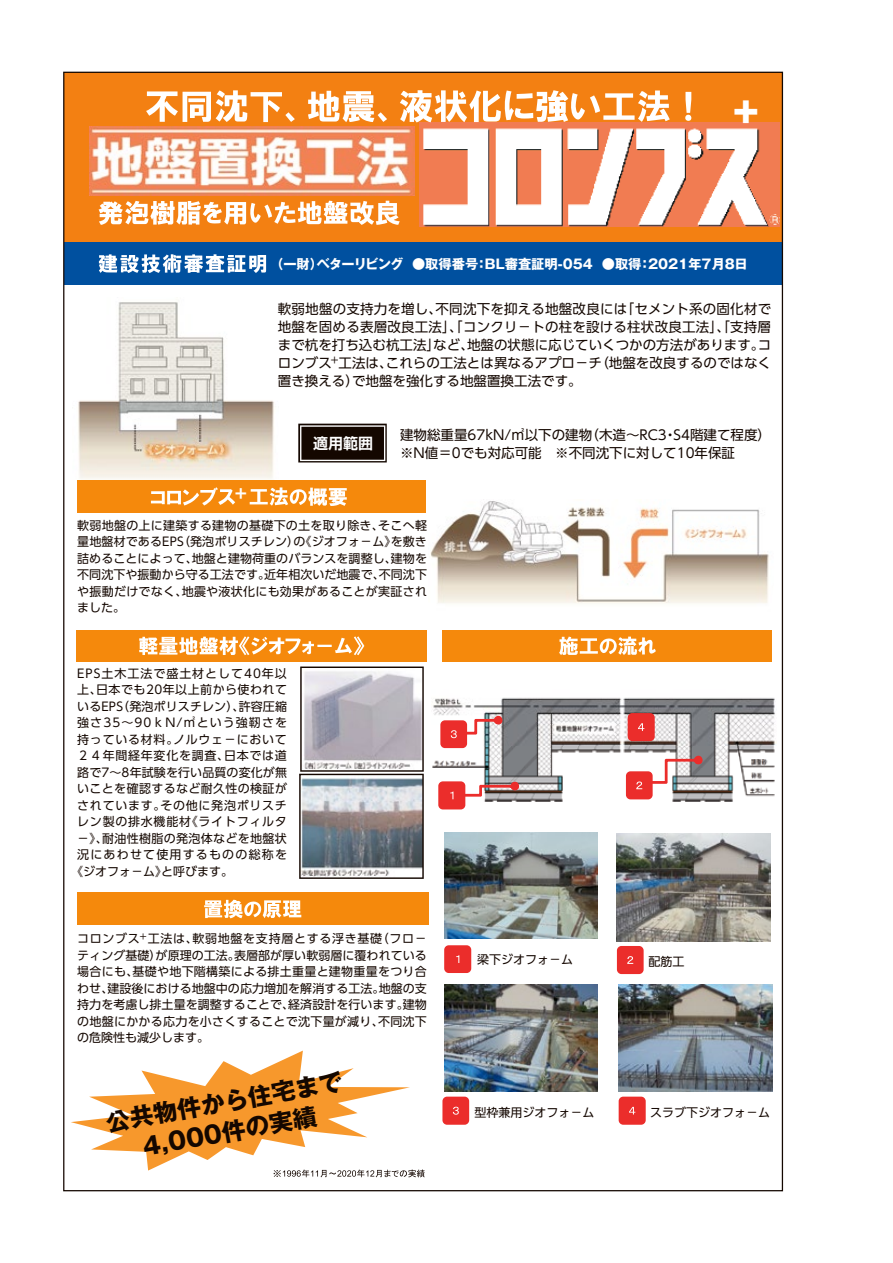
<style>
.page{position:relative;width:893px;height:1263px;background:#fff}
.page>*{position:absolute;margin:0;border:0;box-sizing:border-box;transform-origin:0 0}
.t1{font:800 27px "Koz Go Pro";color:#fff}
.t2{font:700 24px/30px "Gothic MB101 Pr 6";color:#140700;text-align:center}
.t3{font:700 15px "Shin Go Pr 5 De";color:#fff}
.t4{font:700 14.1px "Gothic MB101 Pro";color:#fff}
.t5{font:13.5px/18px "UD Shin Go Pro";color:#140700;text-align:justify}
.t6{font:700 13.2px "Gothic MB101 Pro";color:#fff}
.t7{font:12px/16.5px "UD Shin Go Pro";letter-spacing:.03em;color:#140700;text-align:justify}
.t8{font:12px "UD Shin Go Pro";letter-spacing:.06em;color:#140700}
.t9{font:12px "UD Shin Go Pro";letter-spacing:.01em;color:#140700}
.t10{font:12px "UD Shin Go Pro";color:#140700}
.t11{font:12px "UD Shin Go Pro";letter-spacing:.08em;color:#140700}
.t12{font:12px "UD Shin Go Pro";letter-spacing:.09em;color:#140700}
.t13{font:12px "UD Shin Go Pro";letter-spacing:.1em;color:#140700}
</style>
<div class="page">
<div style="left:64px;top:72px;width:718px;height:170px;background:#f38012"></div>
<img style="left:78px;top:302px;width:196px;height:177px">
<img style="left:430px;top:499px;width:339px;height:104px">
<img style="left:419px;top:122px;width:360px;height:105px">
<div style="left:77px;top:480px;width:348px;height:32px;background:#f5890c"></div>
<div style="left:76px;top:630px;width:350px;height:32px;background:#f5890c"></div>
<svg style="left:139px;top:636px;width:225px;height:19px"></svg>
<div style="left:64px;top:242px;width:718px;height:43px;background:#00509f"></div>
<div style="left:77px;top:893px;width:351px;height:32px;background:#f5890c"></div>
<svg style="left:204px;top:900px;width:97px;height:18px"></svg>
<svg style="left:298px;top:424px;width:89px;height:38px;background:#2c201a"></svg>
<img style="left:89px;top:126px;width:326px;height:69px">
<svg style="left:146px;top:90px;width:149px;height:32px"></svg>
<svg style="left:308px;top:91px;width:79px;height:31px"></svg>
<svg style="left:400px;top:90px;width:270px;height:32px"></svg>
<svg style="left:685px;top:92px;width:6px;height:29px"></svg>
<svg style="left:99px;top:201px;width:301px;height:24px"></svg>
<img style="left:432px;top:697px;width:344px;height:106px">
<img style="left:444px;top:833px;width:154px;height:106px">
<img style="left:617px;top:834px;width:153px;height:107px">
<img style="left:444px;top:984px;width:154px;height:108px">
<img style="left:619px;top:984px;width:153px;height:108px">
<div style="left:444px;top:945px;width:27px;height:28px;background:#eb2d2b;border-radius:5px"></div>
<svg style="left:456px;top:955px;width:3px;height:8px"></svg>
<svg style="left:299px;top:666px;width:125px;height:213px;background:#a7a7ad"></svg>
<div style="left:442px;top:630px;width:330px;height:32px;background:#f5890c"></div>
<svg style="left:559px;top:637px;width:97px;height:18px"></svg>
<div style="left:617px;top:946px;width:27px;height:28px;background:#eb2d2b;border-radius:5px"></div>
<svg style="left:627px;top:956px;width:6px;height:8px"></svg>
<div style="left:442px;top:1096px;width:27px;height:29px;background:#eb2d2b;border-radius:5px"></div>
<svg style="left:453px;top:1107px;width:6px;height:8px"></svg>
<div style="left:619px;top:1096px;width:27px;height:29px;background:#eb2d2b;border-radius:5px"></div>
<svg style="left:629px;top:1107px;width:6px;height:7px"></svg>
<div style="left:438px;top:781px;width:27px;height:28px;background:#eb2d2b;border-radius:5px"></div>
<svg style="left:450px;top:782px;width:69px;height:17px"></svg>
<div style="left:626px;top:771px;width:27px;height:28px;background:#eb2d2b;border-radius:5px"></div>
<svg style="left:634px;top:756px;width:69px;height:33px"></svg>
<div style="left:440px;top:720px;width:27px;height:28px;background:#eb2d2b;border-radius:5px"></div>
<svg style="left:451px;top:716px;width:51px;height:22px"></svg>
<div style="left:628px;top:713px;width:27px;height:28px;background:#eb2d2b;border-radius:5px"></div>
<svg style="left:638px;top:723px;width:6px;height:8px"></svg>
<svg style="left:71px;top:1050px;width:354px;height:127px"></svg>
<svg style="left:99px;top:254px;width:167px;height:19px"></svg>
<svg style="left:151px;top:487px;width:196px;height:19px"></svg>
<h1 class="t1" style="left:732px;top:94px;width:28px">✚</h1>
<p class="t6" style="left:270px;top:253px;width:479px">（一財）ベターリビング ●取得番号：BL審査証明-054 ●取得：2021年7月8日</p>
<p class="t5" style="left:278px;top:299px;width:495px">軟弱地盤の支持力を増し、不同沈下を抑える地盤改良には「セメント系の固化材で地盤を固める表層改良工法」、「コンクリ－トの柱を設ける柱状改良工法」、「支持層まで杭を打ち込む杭工法」など、地盤の状態に応じていくつかの方法があります。コロンブス<sup>+</sup>工法は、これらの工法とは異なるアプロ－チ（地盤を改良するのではなく置き換える）で地盤を強化する地盤置換工法です。</p>
<p class="t4" style="left:235px;top:482px;width:13px">+</p>
<p class="t3" style="left:313px;top:431px;width:61px">適用範囲</p>
<p class="t5" style="left:400px;top:425px;width:373px">建物総重量67kN/㎡以下の建物（木造～RC3・S4階建て程度）※N値＝0でも対応可能　※不同沈下に対して10年保証</p>
<p class="t7" style="left:77px;top:516px;width:351px">軟弱地盤の上に建築する建物の基礎下の土を取り除き、そこへ軽量地盤材であるEPS（発泡ポリスチレン）の《ジオフォ－ム》を敷き詰めることによって、地盤と建物荷重のバランスを調整し、建物を不同沈下や振動から守る工法です。近年相次いだ地震で、不同沈下や振動だけでなく、地震や液状化にも効果があることが実証されました。</p>
<p class="t11" style="left:77px;top:663px;width:211px">EPS土木工法で盛土材として40年以</p>
<p class="t7" style="left:77px;top:681px;width:211px">上、日本でも20年以上前から使われて</p>
<p class="t9" style="left:77px;top:696px;width:211px">いるEPS（発泡ポリスチレン）、許容圧縮</p>
<p class="t12" style="left:77px;top:713px;width:211px">強さ35～90ｋN/㎡という強靭さを</p>
<p class="t8" style="left:77px;top:729px;width:211px">持っている材料。ノルウェ－において</p>
<p class="t8" style="left:77px;top:746px;width:211px">２４年間経年変化を調査、日本では道</p>
<p class="t9" style="left:77px;top:762px;width:211px">路で7～8年試験を行い品質の変化が無</p>
<p class="t7" style="left:77px;top:780px;width:211px">いことを確認するなど耐久性の検証が</p>
<p class="t8" style="left:77px;top:795px;width:211px">されています。その他に発泡ポリスチ</p>
<p class="t8" style="left:77px;top:812px;width:211px">レン製の排水機能材《ライトフィルタ</p>
<p class="t7" style="left:77px;top:830px;width:211px">－》、耐油性樹脂の発泡体などを地盤状</p>
<p class="t13" style="left:77px;top:845px;width:211px">況にあわせて使用するものの総称を</p>
<p class="t10" style="left:71px;top:861px;width:163px">《ジオフォ－ム》と呼びます。</p>
<p class="t7" style="left:77px;top:930px;width:351px">コロンブス<sup>+</sup>工法は、軟弱地盤を支持層とする浮き基礎（フロ－ティング基礎）が原理の工法。表層部が厚い軟弱層に覆われている場合にも、基礎や地下階構築による排土重量と建物重量をつり合わせ、建設後における地盤中の応力増加を解消する工法。地盤の支持力を考慮し排土量を調整することで、経済設計を行います。建物の地盤にかかる応力を小さくすることで沈下量が減り、不同沈下の危険性も減少します。</p>
<h2 class="t2" style="left:104px;top:1107px;width:242px;rotate:-10deg">公共物件から住宅まで<br>4,000件の実績</h2>
<p class="t7" style="left:477px;top:951px;width:97px">梁下ジオフォ－ム</p>
<p class="t7" style="left:648px;top:953px;width:37px">配筋工</p>
<p class="t10" style="left:474px;top:1103px;width:121px">型枠兼用ジオフォ－ム</p>
<p class="t10" style="left:650px;top:1103px;width:121px">スラブ下ジオフォ－ム</p>
</div>
